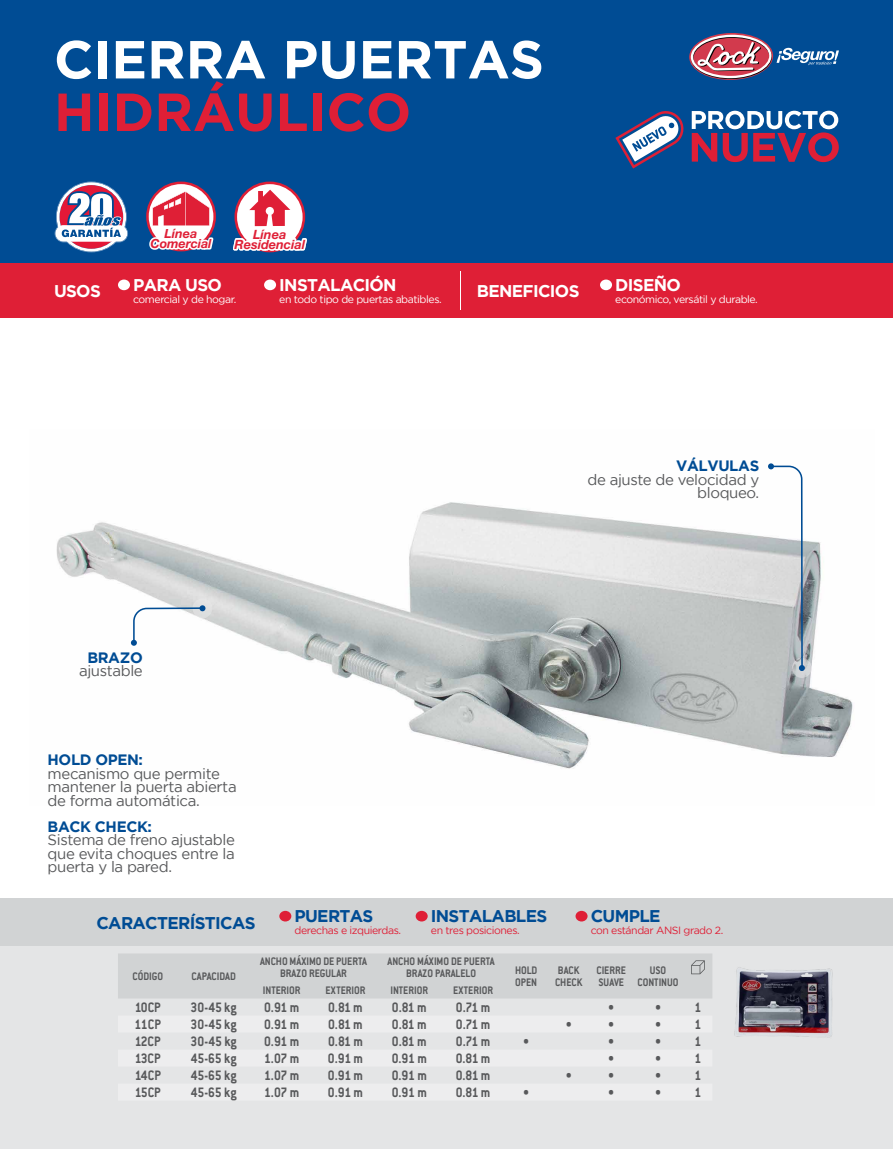
<style>
.page{position:relative;width:893px;height:1149px;background:#fff}
.page>*{position:absolute;margin:0;border:0;box-sizing:border-box;transform-origin:0 0}
.t1{font:700 53.4px "Gotham";color:#fff}
.t2{font:700 53.4px "Gotham";color:#df1f36}
.t3{font:700 16.95px "Gotham";letter-spacing:-.04em;color:#004c94}
.t4{font:700 16.95px "Gotham";letter-spacing:-.04em;color:#fff}
.t5{font:700 15px "Conduit ITC Std";letter-spacing:-.02em;color:#58595b;scale:.9 1}
.t6{font:15px/13.5px "Gotham";letter-spacing:-.025em;color:#58595b}
.t7{font:700 15px "Gotham";letter-spacing:-.025em;color:#004c94}
.t8{font:italic 700 12.75px/9.6px "Helvetica Neue LT Pro";color:#e31837;text-align:center}
.t9{font:italic 700 12.6px/9.4px "Helvetica Neue LT Pro";color:#e31837;text-align:center}
.t10{font:700 12px/12px "Conduit ITC Std";color:#58595b;text-align:center;scale:.9 1}
.t11{font:10.5px "Gotham";letter-spacing:-.04em;color:#fff}
.t12{font:10.5px "Gotham";letter-spacing:-.04em;color:#df1f36}
</style>
<div class="page">
<div style="left:1px;top:0;width:892px;height:271px;background:#004c94"></div>
<svg style="left:615px;top:111px;width:69px;height:57px"></svg>
<svg style="left:692px;top:111px;width:147px;height:51px"></svg>
<svg style="left:689px;top:33px;width:150px;height:47px"></svg>
<div style="left:1px;top:264px;width:892px;height:54px;background:#df1f36"></div>
<hr style="left:0;top:897px;width:1px;height:50px;background:#d1d3d4">
<div style="left:1px;top:944px;width:892px;height:204px;background:#e4e5e6"></div>
<div style="left:1px;top:898px;width:892px;height:47px;background:#d1d3d4"></div>
<img style="left:56px;top:502px;width:797px;height:267px">
<div style="left:118px;top:279px;width:12px;height:11px;background:#fff;border-radius:50%"></div>
<div style="left:264px;top:279px;width:12px;height:11px;background:#fff;border-radius:50%"></div>
<div style="left:600px;top:279px;width:12px;height:11px;background:#fff;border-radius:50%"></div>
<hr style="left:460px;top:271px;width:1px;height:38px;background:#fff">
<div style="left:279px;top:910px;width:12px;height:11px;background:#df1f36;border-radius:50%"></div>
<div style="left:416px;top:910px;width:12px;height:11px;background:#df1f36;border-radius:50%"></div>
<svg style="left:575px;top:910px;width:13px;height:11px"></svg>
<div style="left:118px;top:954px;width:594px;height:44px;background:#d1d3d4"></div>
<div style="left:193px;top:598px;width:19px;height:20px;background:#e2e2e2;border-radius:50%"></div>
<svg style="left:131px;top:605px;width:74px;height:40px"></svg>
<svg style="left:792px;top:658px;width:20px;height:19px"></svg>
<svg style="left:768px;top:463px;width:37px;height:207px"></svg>
<svg style="left:146px;top:181px;width:70px;height:71px"></svg>
<svg style="left:233px;top:181px;width:74px;height:71px"></svg>
<svg style="left:55px;top:181px;width:73px;height:71px"></svg>
<img style="left:734px;top:967px;width:99px;height:71px">
<h1 class="t1" style="left:54px;top:29px;width:491px">CIERRA PUERTAS</h1>
<h1 class="t2" style="left:54px;top:81px;width:359px">HIDRÁULICO</h1>
<p class="t9" style="left:150px;top:229px;width:63px">Línea<br>Comercial</p>
<p class="t8" style="left:235px;top:229px;width:72px">Línea<br>Residencial</p>
<p class="t4" style="left:279px;top:275px;width:119px">INSTALACIÓN</p>
<p class="t11" style="left:279px;top:293px;width:164px">en todo tipo de puertas abatibles.</p>
<p class="t4" style="left:133px;top:275px;width:90px">PARA USO</p>
<p class="t11" style="left:133px;top:293px;width:105px">comercial y de hogar.</p>
<p class="t4" style="left:54px;top:281px;width:48px">USOS</p>
<p class="t4" style="left:477px;top:281px;width:104px">BENEFICIOS</p>
<p class="t4" style="left:615px;top:275px;width:67px">DISEÑO</p>
<p class="t11" style="left:615px;top:293px;width:144px">económico, versátil y durable.</p>
<p class="t7" style="left:676px;top:457px;width:85px">VÁLVULAS</p>
<p class="t6" style="left:587px;top:472px;width:173px;text-align:right">de ajuste de velocidad y bloqueo.</p>
<p class="t7" style="left:87px;top:648px;width:57px">BRAZO</p>
<p class="t6" style="left:79px;top:664px;width:65px">ajustable</p>
<p class="t7" style="left:48px;top:750px;width:97px">HOLD OPEN:</p>
<p class="t6" style="left:48px;top:766px;width:191px">mecanismo que permite mantener la puerta abierta de forma automática.</p>
<p class="t7" style="left:48px;top:817px;width:106px">BACK CHECK:</p>
<p class="t6" style="left:48px;top:832px;width:189px;text-align:justify">Sistema de freno ajustable que evita choques entre la puerta y la pared.</p>
<p class="t3" style="left:96px;top:912px;width:161px">CARACTERÍSTICAS</p>
<p class="t3" style="left:295px;top:905px;width:80px">PUERTAS</p>
<p class="t12" style="left:295px;top:924px;width:108px">derechas e izquierdas.</p>
<p class="t3" style="left:431px;top:905px;width:118px">INSTALABLES</p>
<p class="t12" style="left:431px;top:924px;width:90px">en tres posiciones.</p>
<p class="t3" style="left:591px;top:905px;width:71px">CUMPLE</p>
<p class="t12" style="left:591px;top:924px;width:134px">con estándar ANSI grado 2.</p>
<p class="t10" style="left:132px;top:969px;width:35px">CÓDIGO</p>
<p class="t10" style="left:191px;top:969px;width:51px">CAPACIDAD</p>
<p class="t10" style="left:260px;top:955px;width:121px;line-height:11.4px">ANCHO MÁXIMO DE PUERTA<br>BRAZO REGULAR</p>
<p class="t10" style="left:388px;top:955px;width:121px;line-height:11.4px">ANCHO MÁXIMO DE PUERTA<br>BRAZO PARALELO</p>
<p class="t10" style="left:515px;top:963px;width:26px;text-align:left">HOLD<br>OPEN</p>
<p class="t10" style="left:555px;top:963px;width:32px;text-align:left">BACK<br>CHECK</p>
<p class="t10" style="left:596px;top:963px;width:34px;text-align:left">CIERRE<br>SUAVE</p>
<p class="t10" style="left:637px;top:963px;width:47px">USO<br>CONTINUO</p>
<p class="t10" style="left:263px;top:983px;width:43px">INTERIOR</p>
<p class="t10" style="left:325px;top:983px;width:46px">EXTERIOR</p>
<p class="t10" style="left:390px;top:983px;width:43px">INTERIOR</p>
<p class="t10" style="left:453px;top:983px;width:46px">EXTERIOR</p>
<p class="t5" style="left:135px;top:997px;width:30px">10CP</p>
<p class="t5" style="left:191px;top:997px;width:53px">30-45 kg</p>
<p class="t5" style="left:264px;top:997px;width:41px">0.91 m</p>
<p class="t5" style="left:328px;top:997px;width:40px">0.81 m</p>
<p class="t5" style="left:392px;top:997px;width:40px">0.81 m</p>
<p class="t5" style="left:456px;top:997px;width:40px">0.71 m</p>
<p class="t5" style="left:608px;top:997px;width:9px">•</p>
<p class="t5" style="left:655px;top:997px;width:53px">• 1</p>
<p class="t5" style="left:135px;top:1014px;width:31px">11CP</p>
<p class="t5" style="left:191px;top:1014px;width:53px">30-45 kg</p>
<p class="t5" style="left:264px;top:1014px;width:41px">0.91 m</p>
<p class="t5" style="left:328px;top:1014px;width:40px">0.81 m</p>
<p class="t5" style="left:392px;top:1014px;width:40px">0.81 m</p>
<p class="t5" style="left:456px;top:1014px;width:40px">0.71 m</p>
<p class="t5" style="left:565px;top:1014px;width:56px">• •</p>
<p class="t5" style="left:655px;top:1014px;width:53px">• 1</p>
<p class="t5" style="left:135px;top:1031px;width:30px">12CP</p>
<p class="t5" style="left:191px;top:1031px;width:53px">30-45 kg</p>
<p class="t5" style="left:264px;top:1031px;width:41px">0.91 m</p>
<p class="t5" style="left:328px;top:1031px;width:40px">0.81 m</p>
<p class="t5" style="left:392px;top:1031px;width:40px">0.81 m</p>
<p class="t5" style="left:456px;top:1031px;width:40px">0.71 m</p>
<p class="t5" style="left:523px;top:1031px;width:9px">•</p>
<p class="t5" style="left:608px;top:1031px;width:9px">•</p>
<p class="t5" style="left:655px;top:1031px;width:53px">• 1</p>
<p class="t5" style="left:135px;top:1048px;width:30px">13CP</p>
<p class="t5" style="left:191px;top:1048px;width:52px">45-65 kg</p>
<p class="t5" style="left:264px;top:1048px;width:40px">1.07 m</p>
<p class="t5" style="left:328px;top:1048px;width:41px">0.91 m</p>
<p class="t5" style="left:392px;top:1048px;width:41px">0.91 m</p>
<p class="t5" style="left:456px;top:1048px;width:40px">0.81 m</p>
<p class="t5" style="left:608px;top:1048px;width:9px">•</p>
<p class="t5" style="left:655px;top:1048px;width:53px">• 1</p>
<p class="t5" style="left:135px;top:1065px;width:31px">14CP</p>
<p class="t5" style="left:191px;top:1065px;width:52px">45-65 kg</p>
<p class="t5" style="left:264px;top:1065px;width:40px">1.07 m</p>
<p class="t5" style="left:328px;top:1065px;width:41px">0.91 m</p>
<p class="t5" style="left:392px;top:1065px;width:41px">0.91 m</p>
<p class="t5" style="left:456px;top:1065px;width:40px">0.81 m</p>
<p class="t5" style="left:565px;top:1065px;width:56px">• •</p>
<p class="t5" style="left:655px;top:1065px;width:53px">• 1</p>
<p class="t5" style="left:135px;top:1082px;width:30px">15CP</p>
<p class="t5" style="left:191px;top:1082px;width:52px">45-65 kg</p>
<p class="t5" style="left:264px;top:1082px;width:40px">1.07 m</p>
<p class="t5" style="left:328px;top:1082px;width:41px">0.91 m</p>
<p class="t5" style="left:392px;top:1082px;width:41px">0.91 m</p>
<p class="t5" style="left:456px;top:1082px;width:40px">0.81 m</p>
<p class="t5" style="left:523px;top:1082px;width:9px">•</p>
<p class="t5" style="left:608px;top:1082px;width:9px">•</p>
<p class="t5" style="left:655px;top:1082px;width:53px">• 1</p>
</div>
